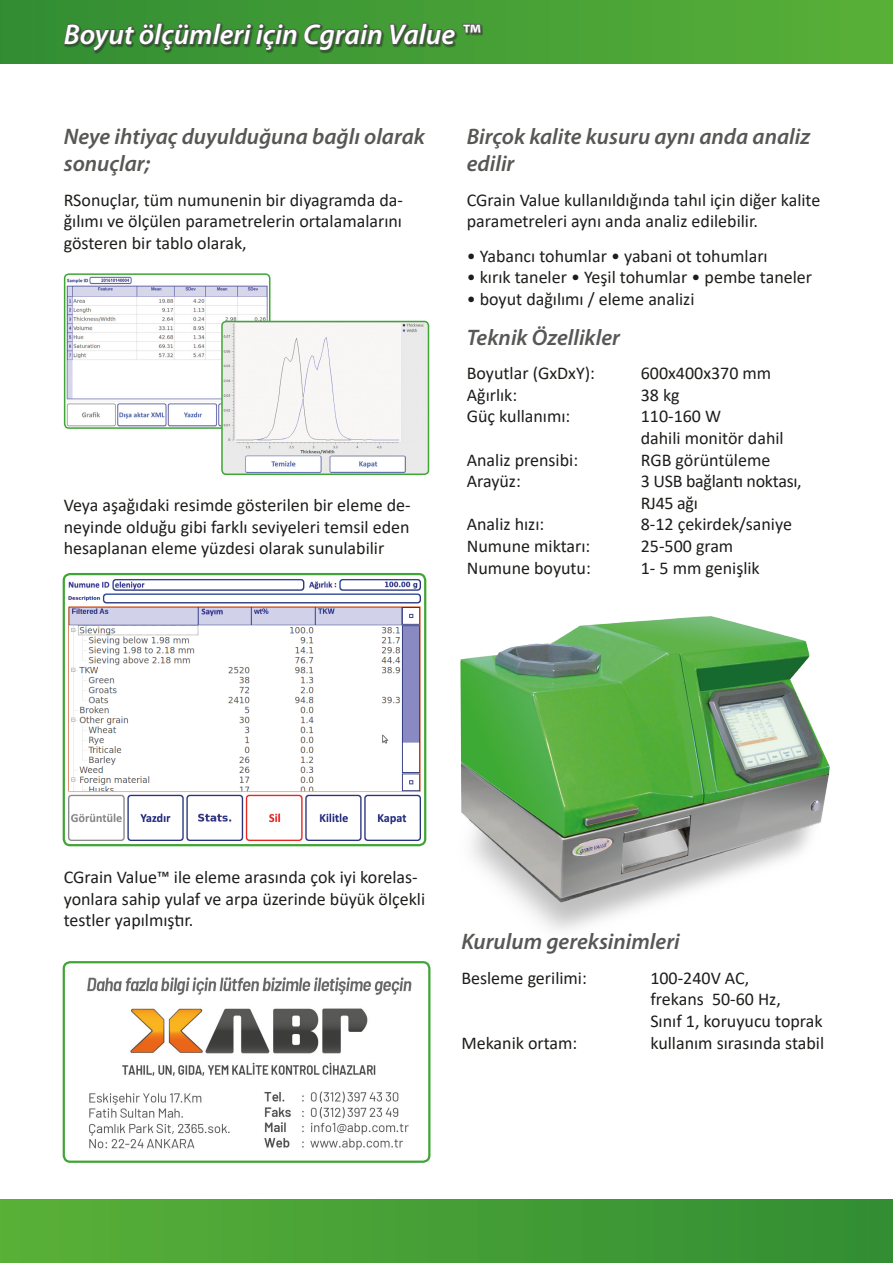
<style>
.page{position:relative;width:893px;height:1263px;background:#fff}
.page>*{position:absolute;margin:0;border:0;box-sizing:border-box;transform-origin:0 0}
.t1{font:italic 600 28.65px "Myriad Pro";color:#fff}
.t2{font:italic 600 22.5px/27px "Myriad Pro";color:#575756}
.t3{font:18px/21.6px "Calibri";color:#1d1d1b}
</style>
<div class="page">
<img style="left:64px;top:576px;width:361px;height:269px">
<div style="left:63px;top:573px;width:363px;height:273px;border:2px solid #3fa535;border-radius:6px"></div>
<div style="left:0;top:0;width:893px;height:64px;background:linear-gradient(to right,#318d34,#59b038)"></div>
<div style="left:64px;top:23px;width:420px;height:31px;background:#459f36"></div>
<svg style="left:63px;top:22px;width:320px;height:42px"></svg>
<svg style="left:389px;top:22px;width:67px;height:42px"></svg>
<svg style="left:462px;top:0;width:20px;height:36px"></svg>
<img style="left:460px;top:616px;width:370px;height:315px">
<div style="left:0;top:1199px;width:893px;height:64px;background:linear-gradient(to right,#59b038,#328d34)"></div>
<img style="left:87px;top:977px;width:325px;height:173px">
<div style="left:63px;top:961px;width:367px;height:202px;border:2px solid #3fa535;border-radius:6px"></div>
<img style="left:67px;top:276px;width:200px;height:150px">
<div style="left:64px;top:273px;width:206px;height:156px;border:2px solid #3fa535;border-radius:4px"></div>
<img style="left:222px;top:321px;width:206px;height:151px">
<div style="left:221px;top:321px;width:208px;height:154px;border:2px solid #3fa535;border-radius:4px"></div>
<h1 class="t1" style="left:64px;top:16px;width:418px">Boyut ölçümleri için Cgrain Value ™</h1>
<p class="t2" style="left:64px;top:123px;width:363px">Neye ihtiyaç duyulduğuna bağlı olarak sonuçlar;</p>
<p class="t3" style="left:64px;top:189px;width:341px;text-align:justify">RSonuçlar, tüm numunenin bir diyagramda da&shy;ğılımı ve ölçülen parametrelerin ortalamalarını gösteren bir tablo olarak,</p>
<p class="t3" style="left:64px;top:494px;width:348px;text-align:justify">Veya aşağıdaki resimde gösterilen bir eleme de&shy;neyinde olduğu gibi farklı seviyeleri temsil eden hesaplanan eleme yüzdesi olarak sunulabilir</p>
<p class="t2" style="left:467px;top:123px;width:345px">Birçok kalite kusuru aynı anda analiz edilir</p>
<p class="t3" style="left:467px;top:189px;width:355px">CGrain Value kullanıldığında tahıl için diğer kalite parametreleri aynı anda analiz edilebilir.</p>
<p class="t3" style="left:467px;top:245px;width:302px">• Yabancı tohumlar • yabani ot tohumları</p>
<p class="t3" style="left:467px;top:266px;width:347px">• kırık taneler • Yeşil tohumlar • pembe taneler</p>
<p class="t3" style="left:467px;top:288px;width:229px">• boyut dağılımı / eleme analizi</p>
<p class="t2" style="left:467px;top:323px;width:155px">Teknik Özellikler</p>
<p class="t3" style="left:467px;top:362px;width:130px">Boyutlar (GxDxY):</p>
<p class="t3" style="left:641px;top:362px;width:132px">600x400x370 mm</p>
<p class="t3" style="left:467px;top:383px;width:52px">Ağırlık:</p>
<p class="t3" style="left:641px;top:383px;width:40px">38 kg</p>
<p class="t3" style="left:467px;top:405px;width:105px">Güç kullanımı:</p>
<p class="t3" style="left:641px;top:405px;width:144px">110-160 W<br>dahili monitör dahil</p>
<p class="t3" style="left:467px;top:448px;width:113px">Analiz prensibi:</p>
<p class="t3" style="left:641px;top:448px;width:131px">RGB görüntüleme</p>
<p class="t3" style="left:467px;top:470px;width:56px">Arayüz:</p>
<p class="t3" style="left:641px;top:470px;width:163px">3 USB bağlantı noktası,<br>RJ45 ağı</p>
<p class="t3" style="left:467px;top:513px;width:79px">Analiz hızı:</p>
<p class="t3" style="left:641px;top:513px;width:153px">8-12 çekirdek/saniye</p>
<p class="t3" style="left:467px;top:535px;width:125px">Numune miktarı:</p>
<p class="t3" style="left:641px;top:535px;width:94px">25-500 gram</p>
<p class="t3" style="left:467px;top:556px;width:126px">Numune boyutu:</p>
<p class="t3" style="left:641px;top:556px;width:121px">1- 5 mm genişlik</p>
<p class="t3" style="left:64px;top:866px;width:363px">CGrain Value™ ile eleme arasında çok iyi korelas&shy;yonlara sahip yulaf ve arpa üzerinde büyük ölçekli testler yapılmıştır.</p>
<p class="t2" style="left:461px;top:928px;width:220px">Kurulum gereksinimleri</p>
<p class="t3" style="left:461px;top:966px;width:127px">Besleme gerilimi:</p>
<p class="t3" style="left:650px;top:966px;width:174px">100-240V AC,<br>frekans 50-60 Hz,<br>Sınıf 1, koruyucu toprak</p>
<p class="t3" style="left:461px;top:1031px;width:118px">Mekanik ortam:</p>
<p class="t3" style="left:650px;top:1031px;width:175px">kullanım sırasında stabil</p>
</div>
